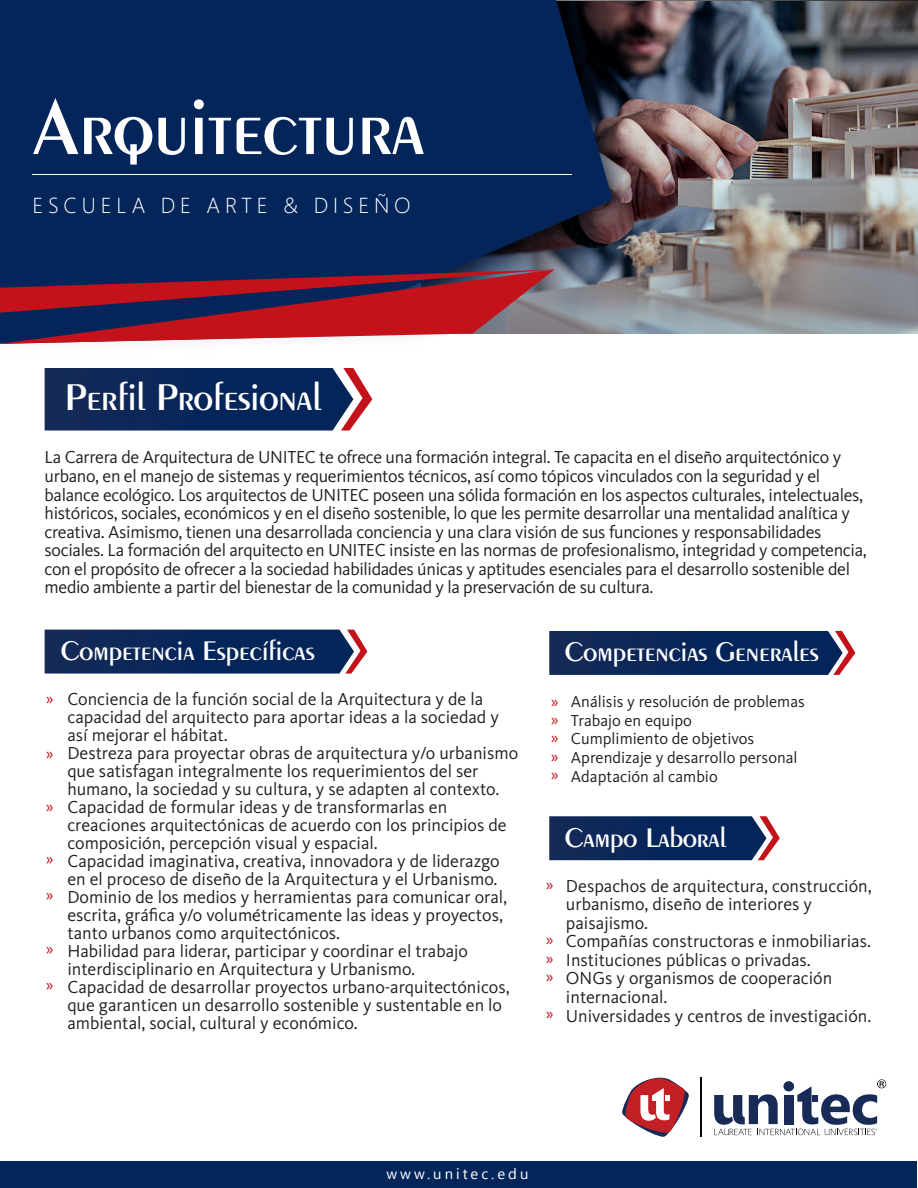
<style>
.page{position:relative;width:918px;height:1188px;background:#fff}
.page>*{position:absolute;margin:0;border:0;box-sizing:border-box;transform-origin:0 0}
.t1{font:600 84px "Peignot LT Std";color:#fff}
.t2{font:600 39.75px "Peignot LT Std";color:#fff}
.t3{font:600 28.8px "Peignot LT Std";color:#fff}
.t4{font:300 21.75px "Segoe";letter-spacing:.22em;color:#fff}
.t5{font:18px/18px "Kievit OT";color:#231f20}
.t6{font:18px/18.6px "Kievit OT";letter-spacing:-.02em;color:#231f20}
.t7{font:16.5px/18.6px "Kievit OT";color:#231f20}
.t8{font:16.5px/18.3px "Kievit OT";color:#c4121a;text-align:justify}
.t9{font:14.85px "Segoe UI";letter-spacing:.2em;color:#fff}
</style>
<div class="page">
<img style="left:667px;top:1px;width:251px;height:333px">
<img style="left:44px;top:0;width:623px;height:372px">
<svg style="left:0;top:0;width:613px;height:344px;background:#0a2859"></svg>
<hr style="left:32px;top:175px;width:540px;height:1px;background:#fff">
<svg style="left:0;top:269px;width:555px;height:75px;background:#833248"></svg>
<svg style="left:45px;top:368px;width:327px;height:63px;background:#1e3462"></svg>
<svg style="left:549px;top:816px;width:231px;height:44px;background:#1e3462"></svg>
<svg style="left:45px;top:630px;width:322px;height:44px;background:#193160"></svg>
<svg style="left:622px;top:1077px;width:67px;height:60px"></svg>
<hr style="left:700px;top:1078px;width:2px;height:59px;background:#050504">
<svg style="left:714px;top:1079px;width:172px;height:56px"></svg>
<div style="left:0;top:1161px;width:917px;height:27px;background:#03255a"></div>
<svg style="left:549px;top:631px;width:306px;height:44px;background:#172f5e"></svg>
<h1 class="t1" style="left:32px;top:77px;width:393px">Arquitectura</h1>
<p class="t4" style="left:32px;top:193px;width:380px">ESCUELA DE ARTE &amp; DISEÑO</p>
<h2 class="t2" style="left:65px;top:374px;width:258px">Perfil Profesional</h2>
<p class="t6" style="left:45px;top:448px;width:824px">La Carrera de Arquitectura de UNITEC te ofrece una formación integral. Te capacita en el diseño arquitectónico y urbano, en el manejo de sistemas y requerimientos técnicos, así como tópicos vinculados con la seguridad y el balance ecológico. Los arquitectos de UNITEC poseen una sólida formación en los aspectos culturales, intelectuales, históricos, sociales, económicos y en el diseño sostenible, lo que les permite desarrollar una mentalidad analítica y creativa. Asimismo, tienen una desarrollada conciencia y una clara visión de sus funciones y responsabilidades sociales. La formación del arquitecto en UNITEC insiste en las normas de profesionalismo, integridad y competencia, con el propósito de ofrecer a la sociedad habilidades únicas y aptitudes esenciales para el desarrollo sostenible del medio ambiente a partir del bienestar de la comunidad y la preservación de su cultura.</p>
<h3 class="t3" style="left:61px;top:634px;width:255px">Competencia Específicas</h3>
<p class="t8" style="left:46px;top:689px;width:9px">»</p>
<p class="t8" style="left:46px;top:744px;width:9px">»</p>
<p class="t8" style="left:46px;top:797px;width:9px">»</p>
<p class="t8" style="left:46px;top:842px;width:9px;line-height:36px">» »</p>
<p class="t8" style="left:46px;top:932px;width:9px;line-height:36px">» »</p>
<p class="t5" style="left:67px;top:690px;width:452px">Conciencia de la función social de la Arquitectura y de la capacidad del arquitecto para aportar ideas a la sociedad y así mejorar el hábitat.<br>Destreza para proyectar obras de arquitectura y/o urbanismo que satisfagan integralmente los requerimientos del ser humano, la sociedad y su cultura, y se adapten al contexto.<br>Capacidad de formular ideas y de transformarlas en creaciones arquitectónicas de acuerdo con los principios de composición, percepción visual y espacial.<br>Capacidad imaginativa, creativa, innovadora y de liderazgo en el proceso de diseño de la Arquitectura y el Urbanismo.<br>Dominio de los medios y herramientas para comunicar oral, escrita, gráfica y/o volumétricamente las ideas y proyectos, tanto urbanos como arquitectónicos.<br>Habilidad para liderar, participar y coordinar el trabajo interdisciplinario en Arquitectura y Urbanismo.<br>Capacidad de desarrollar proyectos urbano-arquitectónicos, que garanticen un desarrollo sostenible y sustentable en lo ambiental, social, cultural y económico.</p>
<h3 class="t3" style="left:565px;top:635px;width:255px">Competencias Generales</h3>
<p class="t7" style="left:571px;top:692px;width:235px">Análisis y resolución de problemas<br>Trabajo en equipo<br>Cumplimiento de objetivos<br>Aprendizaje y desarrollo personal<br>Adaptación al cambio</p>
<p class="t8" style="left:551px;top:692px;width:9px">» » » » »</p>
<p class="t8" style="left:546px;top:876px;width:9px">»</p>
<p class="t8" style="left:546px;top:931px;width:9px">» » »</p>
<p class="t8" style="left:546px;top:1004px;width:9px">»</p>
<h3 class="t3" style="left:565px;top:820px;width:163px">Campo Laboral</h3>
<p class="t5" style="left:566px;top:876px;width:307px;line-height:18.6px">Despachos de arquitectura, construcción, urbanismo, diseño de interiores y paisajismo.<br>Compañías constructoras e inmobiliarias.<br>Instituciones públicas o privadas.<br>ONGs y organismos de cooperación internacional.<br>Universidades y centros de investigación.</p>
<p class="t9" style="left:387px;top:1163px;width:143px">www.unitec.edu</p>
</div>
